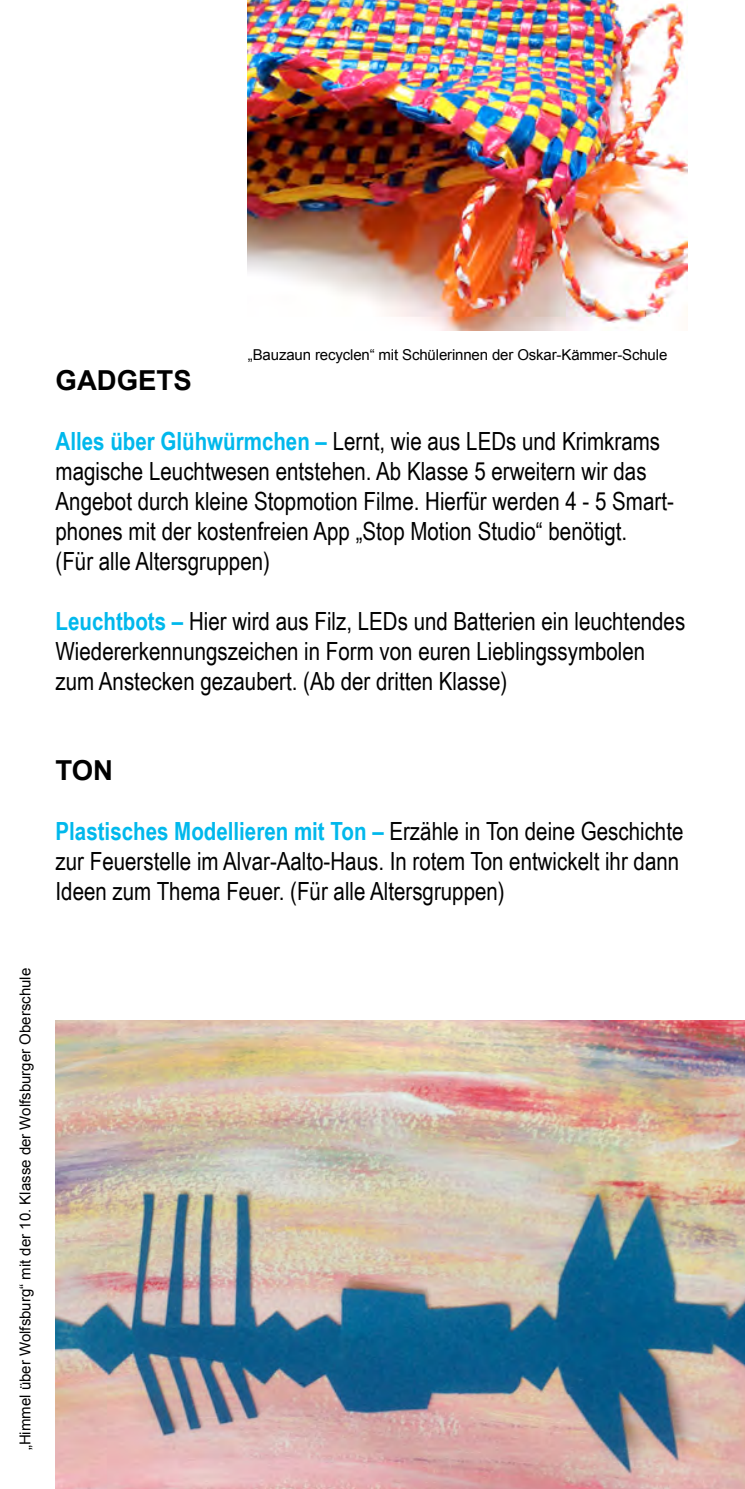
<style>
.page{position:relative;width:745px;height:1489px;background:#fff}
.page>*{position:absolute;margin:0;border:0;box-sizing:border-box;transform-origin:0 0}
.t1{font:700 27.5px "Arial";color:#000}
.t2{font:25px/30px "Arial Narrow";color:#000}
.t3{font:15px "Arial";letter-spacing:-.01em;color:#000}
.s1{font-weight:700;color:#00b8ec}
</style>
<div class="page">
<img style="left:56px;top:1020px;width:688px;height:468px">
<img style="left:248px;top:0;width:438px;height:330px">
<p class="t1" style="left:56px;top:362px;width:137px">GADGETS</p>
<p class="t3" style="left:248px;top:345px;width:420px">„Bauzaun recyclen“ mit Schülerinnen der Oskar-Kämmer-Schule</p>
<p class="t2" style="left:56px;top:426px;width:619px"><span class="s1">Alles über Glühwürmchen –</span> Lernt, wie aus LEDs und Krimkrams magische Leuchtwesen entstehen. Ab Klasse 5 erweitern wir das Angebot durch kleine Stopmotion Filme. Hierfür werden 4 - 5 Smart&shy;phones mit der kostenfreien App „Stop Motion Studio“ benötigt.<br>(Für alle Altersgruppen)</p>
<p class="t2" style="left:56px;top:606px;width:630px"><span class="s1">Leuchtbots –</span> Hier wird aus Filz, LEDs und Batterien ein leuchtendes<br>Wiedererkennungszeichen in Form von euren Lieblingssymbolen zum Anstecken gezaubert. (Ab der dritten Klasse)</p>
<p class="t1" style="left:56px;top:752px;width:59px">TON</p>
<p class="t2" style="left:56px;top:816px;width:629px"><span class="s1">Plastisches Modellieren mit Ton –</span> Erzähle in Ton deine Geschichte zur Feuerstelle im Alvar-Aalto-Haus. In rotem Ton entwickelt ihr dann<br>Ideen zum Thema Feuer. (Für alle Altersgruppen)</p>
<p class="t3" style="left:15px;top:1450px;width:484px;rotate:-90deg">„Himmel über Wolfsburg“ mit der 10. Klasse der Wolfsburger Oberschule</p>
</div>
